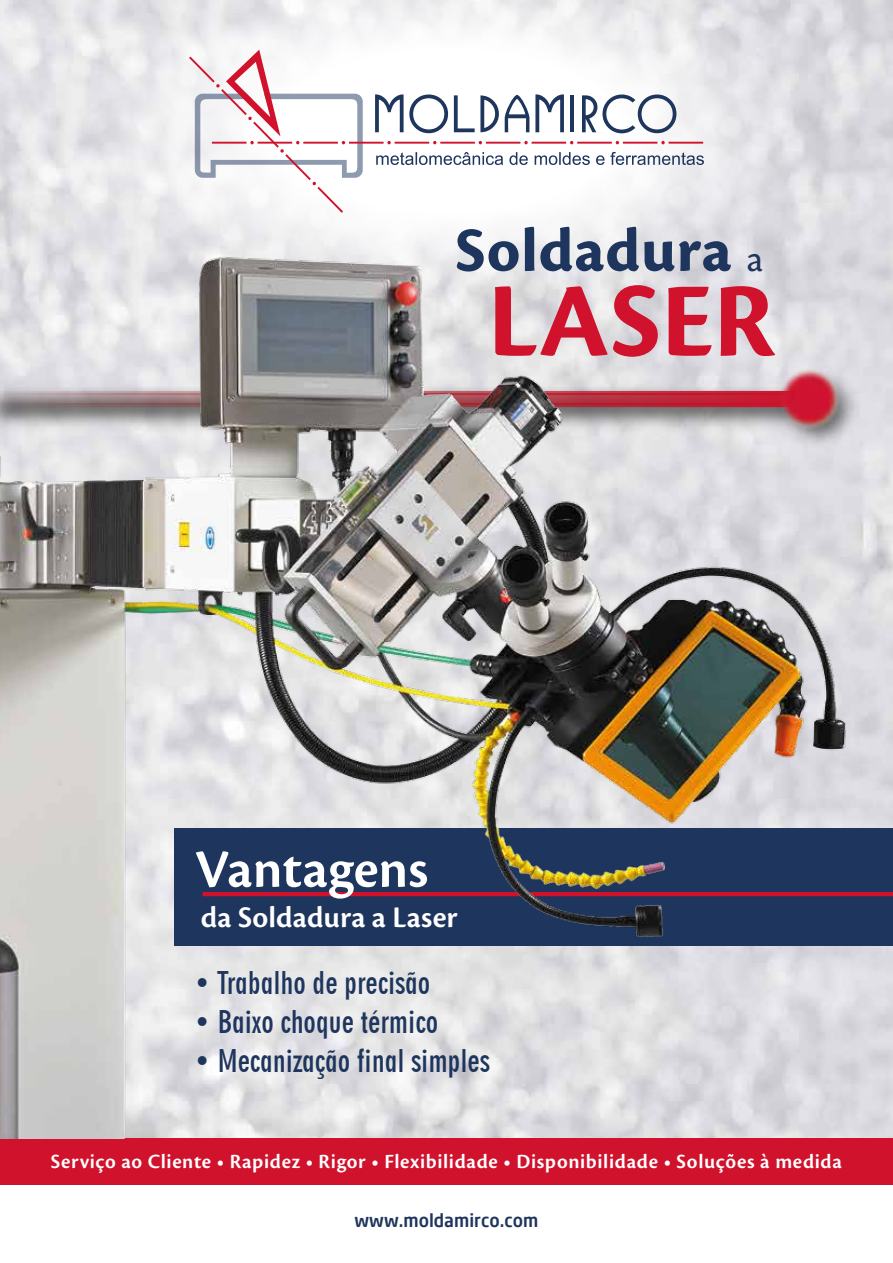
<style>
.page{position:relative;width:893px;height:1263px;background:#fff}
.page>*{position:absolute;margin:0;border:0;box-sizing:border-box;transform-origin:0 0}
.t1{font:700 109.35px "Cronos Pro";letter-spacing:.005em;color:#d0122d}
.t2{font:64.8px "Cronos Pro Bold Capt";letter-spacing:.005em;color:#1e355d}
.t3{font:600 55.95px "Cronos Pro";color:#fff}
.t4{font:600 31.05px "Cronos Pro";letter-spacing:.005em;color:#fff}
.t5{font:30px "Geometric 706 BT Bold Condensed B";color:#1e355d}
.t6{font:600 21px "Cronos Pro";letter-spacing:.03em;color:#fff}
.t7{font:500 18px "Neo Sans";color:#1e355d}
.s1{font-family:"Cronos Pro";font-size:38.1px}
</style>
<div class="page">
<svg style="left:0;top:0;width:893px;height:236px"></svg>
<hr style="left:440px;top:142px;width:35px;height:2px;background:#d0122d">
<hr style="left:669px;top:142px;width:34px;height:2px;background:#d0122d">
<svg style="left:661px;top:141px;width:4px;height:3px"></svg>
<hr style="left:623px;top:142px;width:34px;height:2px;background:#d0122d">
<hr style="left:577px;top:142px;width:35px;height:2px;background:#d0122d">
<svg style="left:524px;top:141px;width:4px;height:3px"></svg>
<hr style="left:486px;top:142px;width:34px;height:2px;background:#d0122d">
<hr style="left:532px;top:142px;width:34px;height:2px;background:#d0122d">
<hr style="left:395px;top:142px;width:34px;height:2px;background:#d0122d">
<svg style="left:387px;top:141px;width:4px;height:3px"></svg>
<hr style="left:349px;top:142px;width:35px;height:2px;background:#d0122d">
<svg style="left:376px;top:152px;width:328px;height:13px"></svg>
<svg style="left:189px;top:50px;width:174px;height:163px"></svg>
<svg style="left:582px;top:95px;width:94px;height:38px"></svg>
<hr style="left:570px;top:95px;width:4px;height:37px;background:#1e355d">
<svg style="left:505px;top:95px;width:24px;height:37px"></svg>
<svg style="left:454px;top:95px;width:45px;height:37px"></svg>
<svg style="left:375px;top:94px;width:73px;height:39px"></svg>
<svg style="left:535px;top:94px;width:29px;height:38px"></svg>
<div style="left:0;top:1139px;width:893px;height:46px;background:#d0122d"></div>
<img style="left:0;top:236px;width:893px;height:902px">
<h2 class="t2" style="left:455px;top:213px;width:309px">Soldadura <span class="s1">a</span></h2>
<h1 class="t1" style="left:488px;top:258px;width:288px">LASER</h1>
<h3 class="t3" style="left:195px;top:837px;width:235px">Vantagens</h3>
<h3 class="t4" style="left:201px;top:900px;width:258px">da Soldadura a Laser</h3>
<h3 class="t5" style="left:194px;top:965px;width:238px">• Trabalho de precisão</h3>
<h3 class="t5" style="left:194px;top:1004px;width:246px">• Baixo choque térmico</h3>
<h3 class="t5" style="left:194px;top:1043px;width:298px">• Mecanização final simples</h3>
<p class="t6" style="left:51px;top:1149px;width:793px">Serviço ao Cliente • Rapidez • Rigor • Flexibilidade • Disponibilidade • Soluções à medida</p>
<p class="t7" style="left:355px;top:1209px;width:185px">www.moldamirco.com</p>
</div>
